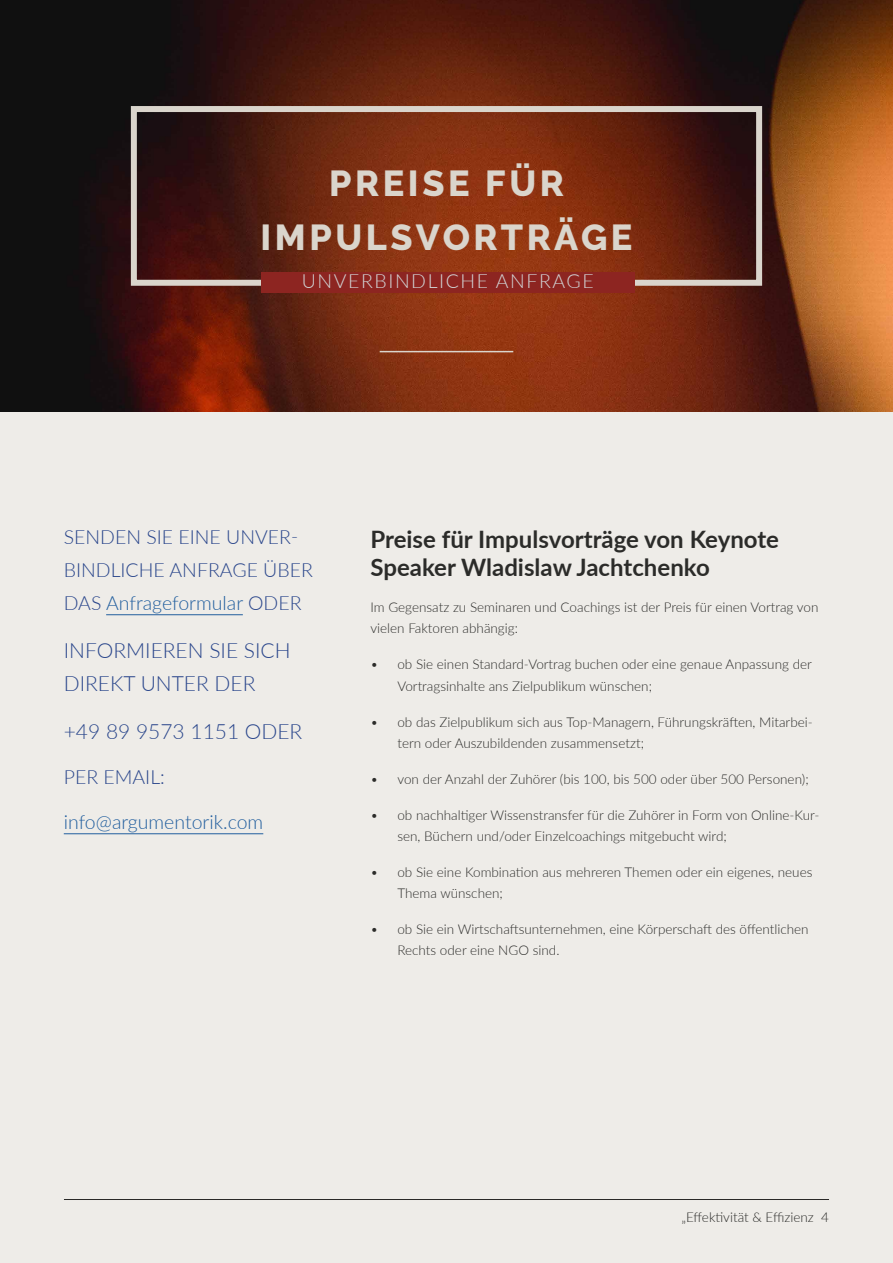
<style>
.page{position:relative;width:893px;height:1263px;background:#eeece8}
.page>*{position:absolute;margin:0;border:0;box-sizing:border-box;transform-origin:0 0}
.t1{font:800 36px/54px "Raleway";letter-spacing:.1em;color:#dad5cc;text-align:center}
.t2{font:700 24px/28.8px "Lato";color:#292927}
.t3{font:300 21px/33px "Lato";color:#2b478c}
.t4{font:300 19.5px/33px "Lato";color:#2b478c}
.t5{font:300 19.5px "Lato";color:#215e9e}
.t6{font:300 19.5px "Lato";letter-spacing:.08em;color:#d1d3d4}
.t7{font:300 13.5px/21px "Lato";color:#292927}
.s1{color:#215e9e}
</style>
<div class="page">
<img style="left:0;top:0;width:893px;height:411px">
<hr style="left:380px;top:351px;width:133px;height:1px;background:#dad5cc">
<div style="left:131px;top:106px;width:631px;height:180px;border:6px solid #dad5cc"></div>
<hr style="left:64px;top:1199px;width:765px;height:1px;background:#292927">
<hr style="left:106px;top:614px;width:137px;height:1px;background:#215e9e">
<hr style="left:64px;top:833px;width:199px;height:1px;background:#215e9e">
<div style="left:261px;top:272px;width:373px;height:20px;background:#8d2521"></div>
<h1 class="t1" style="left:260px;top:156px;width:374px">PREISE FÜR<br>IMPULSVORTRÄGE</h1>
<h3 class="t6" style="left:302px;top:267px;width:293px">UNVERBINDLICHE ANFRAGE</h3>
<h3 class="t4" style="left:64px;top:520px;width:251px">SENDEN SIE EINE UNVER-<br>BINDLICHE ANFRAGE ÜBER<br>DAS <span class="s1">Anfrageformular</span> ODER</h3>
<h3 class="t3" style="left:64px;top:633px;width:228px">INFORMIEREN SIE SICH<br>DIREKT UNTER DER</h3>
<h3 class="t3" style="left:64px;top:714px;width:240px">+49 89 9573 1151 ODER</h3>
<h3 class="t4" style="left:64px;top:760px;width:103px">PER EMAIL:</h3>
<h3 class="t5" style="left:64px;top:808px;width:201px">info@argumentorik.com</h3>
<h2 class="t2" style="left:370px;top:523px;width:410px">Preise für Impulsvorträge von Keynote<br>Speaker Wladislaw Jachtchenko</h2>
<p class="t7" style="left:370px;top:597px;width:449px">Im Gegensatz zu Seminaren und Coachings ist der Preis für einen Vortrag von vielen Faktoren abhängig:</p>
<p class="t7" style="left:397px;top:654px;width:416px;text-indent:-27px">• ob Sie einen Standard-Vortrag buchen oder eine genaue Anpassung der<br>Vortragsinhalte ans Zielpublikum wünschen;</p>
<p class="t7" style="left:397px;top:711px;width:417px;text-indent:-27px">• ob das Zielpublikum sich aus Top-Managern, Führungskräften, Mitarbei&shy;tern oder Auszubildenden zusammensetzt;</p>
<p class="t7" style="left:370px;top:768px;width:440px">• von der Anzahl der Zuhörer (bis 100, bis 500 oder über 500 Personen);</p>
<p class="t7" style="left:397px;top:804px;width:423px;text-indent:-27px">• ob nachhaltiger Wissenstransfer für die Zuhörer in Form von Online-Kur&shy;sen, Büchern und/oder Einzelcoachings mitgebucht wird;</p>
<p class="t7" style="left:397px;top:861px;width:416px;text-indent:-27px">• ob Sie eine Kombination aus mehreren Themen oder ein eigenes, neues<br>Thema wünschen;</p>
<p class="t7" style="left:397px;top:918px;width:413px;text-indent:-27px">• ob Sie ein Wirtschaftsunternehmen, eine Körperschaft des öffentlichen<br>Rechts oder eine NGO sind.</p>
<p class="t7" style="left:681px;top:1206px;width:149px">„Effektivität &amp; Effizienz 4</p>
</div>
